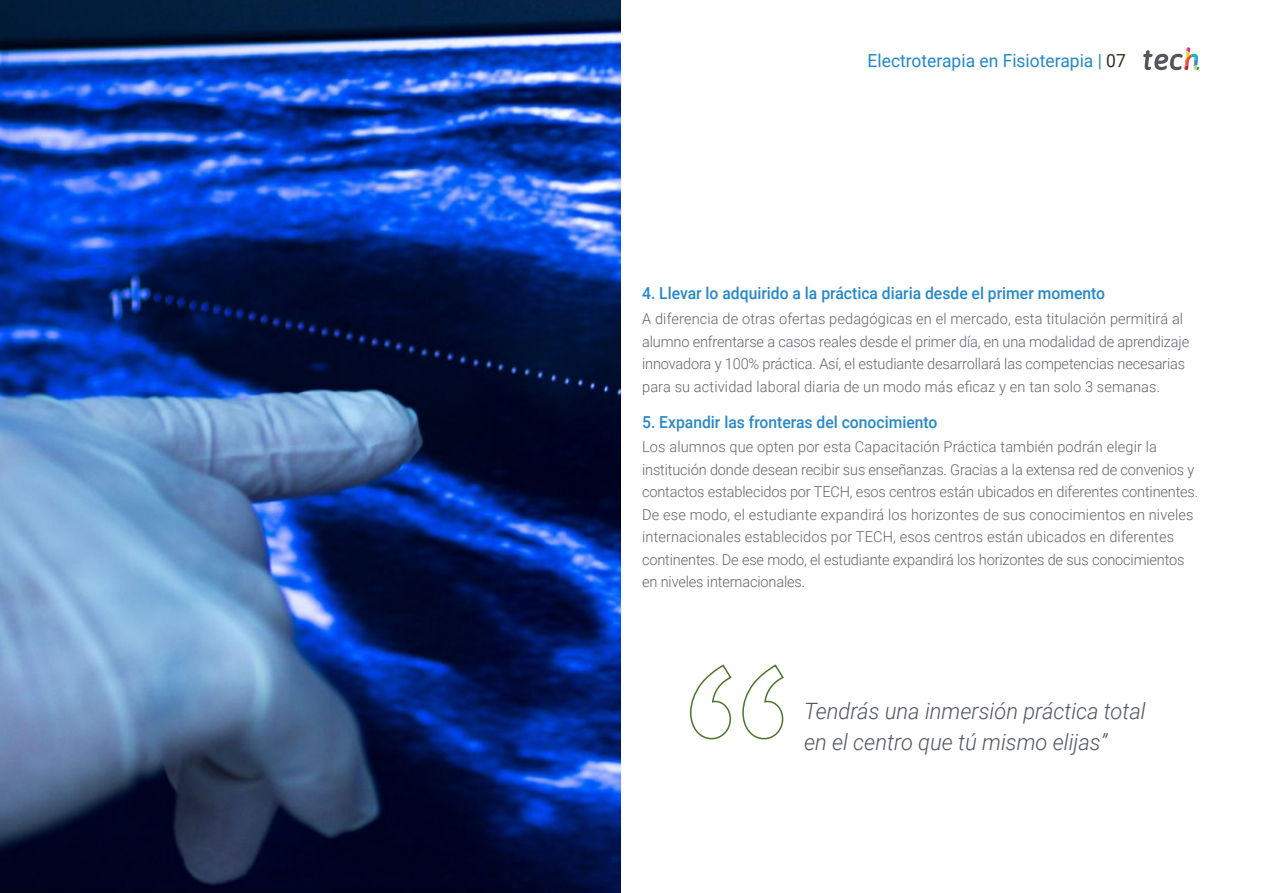
<style>
.page{position:relative;width:1263px;height:893px;background:#fff}
.page>*{position:absolute;margin:0;border:0;box-sizing:border-box;transform-origin:0 0}
.t1{font:italic 300 22.5px/31.5px "Roboto";color:#52555b}
.t2{font:18px "Roboto";color:#2488c9}
.t3{font:500 16.5px "Roboto";color:#2488c9;scale:.95 1}
.t4{font:500 16.5px "Roboto";color:#2988c9;scale:.95 1}
.t5{font:300 15px/22.5px "Roboto";letter-spacing:-.01em;color:#61646a}
.s1{color:#312e20}
.s2{color:#2488c9}
</style>
<div class="page">
<svg style="left:1143px;top:47px;width:56px;height:24px"></svg>
<img style="left:0;top:0;width:621px;height:893px">
<svg style="left:690px;top:664px;width:94px;height:76px"></svg>
<p class="t2" style="left:868px;top:48px;width:260px">Electroterapia en Fisioterapia | <span class="s1">07</span></p>
<p class="t3" style="left:642px;top:282px;width:489px">4. Llevar lo adquirido a la práctica diaria desde el primer momento</p>
<p class="t5" style="left:642px;top:307px;width:548px">A diferencia de otras ofertas pedagógicas en el mercado, esta titulación permitirá al alumno enfrentarse a casos reales desde el primer día, en una modalidad de aprendizaje innovadora y 100% práctica. Así, el estudiante desarrollará las competencias necesarias para su actividad laboral diaria de un modo más eficaz y en tan solo 3 semanas.</p>
<p class="t4" style="left:642px;top:410px;width:312px"><span class="s2">5. E</span>xpandir las fronteras de<span class="s2">l conocimiento</span></p>
<p class="t5" style="left:642px;top:435px;width:558px">Los alumnos que opten por esta Capacitación Práctica también podrán elegir la institución donde desean recibir sus enseñanzas. Gracias a la extensa red de convenios y contactos establecidos por TECH, esos centros están ubicados en diferentes continentes.<br>De ese modo, el estudiante expandirá los horizontes de sus conocimientos en niveles internacionales establecidos por TECH, esos centros están ubicados en diferentes continentes. De ese modo, el estudiante expandirá los horizontes de sus conocimientos en niveles internacionales.</p>
<h1 class="t1" style="left:804px;top:694px;width:343px">Tendrás una inmersión práctica total en el centro que tú mismo elijas”</h1>
</div>
